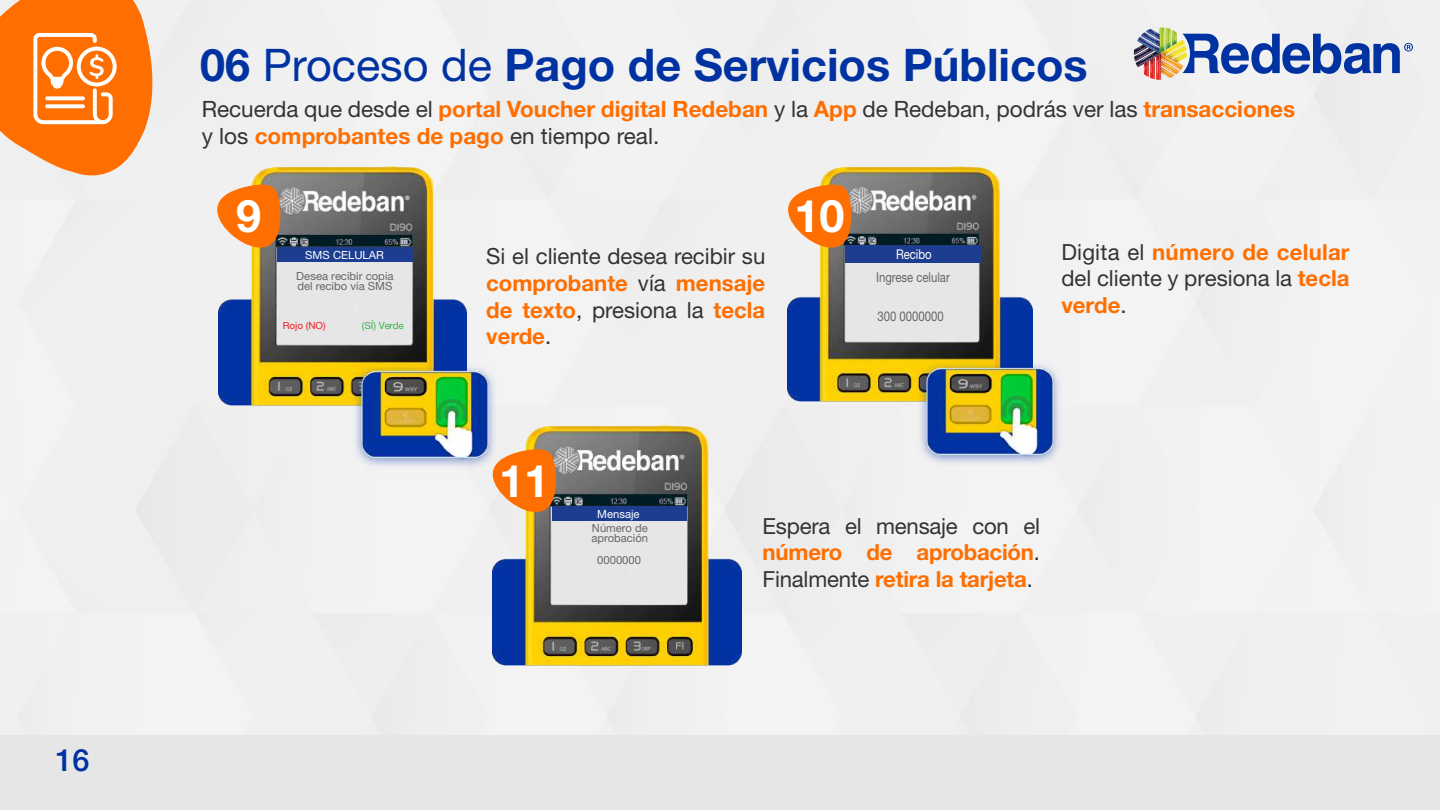
<style>
.page{position:relative;width:1440px;height:810px;background:#fff}
.page>*{position:absolute;margin:0;border:0;box-sizing:border-box;transform-origin:0 0}
.t1{font:700 45px "Helvetica Neue LT Std";color:#0033a1}
.t2{font:700 45px "Helvetica Neue LT Std";color:#fff}
.t3{font:500 30.75px "Helvetica Neue LT Std";color:#0033a1}
.t4{font:700 22.5px/27px "Helvetica Neue LT Std";color:#ff6e00}
.t5{font:22.2px/26.6px "Helvetica Neue LT Std";color:#333;text-align:justify}
.t6{font:700 22.2px/26.6px "Helvetica Neue LT Std";letter-spacing:-.01em;color:#ff6e00;text-align:justify}
.t7{font:13.42px "Helvetica Neue LT Std";color:#666;scale:.84 1}
.t8{font:13.42px "Helvetica Neue LT Std";color:#fff;scale:.84 1}
.t9{font:11.25px/10.6px "Helvetica Neue LT Std";color:#666}
.t10{font:11.25px "Helvetica Neue LT Std";color:#fff}
.t11{font:9.82px "Helvetica Neue LT Std";color:#38b54a}
.t12{font:9.82px "Helvetica Neue LT Std";color:#ed1c24}
.s1{font-weight:400}
.s2{font-weight:400;color:#333}
.s3{font-weight:700;color:#ff6e00}
</style>
<div class="page">
<div style="left:0;top:0;width:1440px;height:735px;background:#f0f0f0"></div>
<div style="left:0;top:735px;width:1440px;height:75px;background:#e6e6e6"></div>
<svg style="left:1134px;top:28px;width:279px;height:53px"></svg>
<img style="left:493px;top:425px;width:249px;height:240px">
<svg style="left:492px;top:449px;width:64px;height:64px"></svg>
<img style="left:788px;top:166px;width:245px;height:236px">
<img style="left:218px;top:166px;width:248px;height:239px">
<svg style="left:216px;top:184px;width:65px;height:65px"></svg>
<img style="left:349px;top:359px;width:153px;height:114px">
<div style="left:277px;top:247px;width:135px;height:15px;background:#1d3d90"></div>
<img style="left:914px;top:356px;width:153px;height:113px">
<div style="left:845px;top:245px;width:136px;height:18px;background:#1d3d90"></div>
<div style="left:552px;top:507px;width:135px;height:14px;background:#1d3d90"></div>
<svg style="left:0;top:0;width:168px;height:191px"></svg>
<hr style="left:51px;top:81px;width:12px;height:4px;background:#fff;border-radius:2px">
<hr style="left:51px;top:79px;width:13px;height:4px;background:#fff;border-radius:2px">
<svg style="left:787px;top:184px;width:65px;height:65px"></svg>
<h2 class="t3" style="left:56px;top:742px;width:36px">16</h2>
<h1 class="t1" style="left:200px;top:37px;width:889px">06 <span class="s1">Proceso de</span> Pago de Servicios Públicos</h1>
<p class="t4" style="left:202px;top:95px;width:1095px"><span class="s2">Recuerda que desde el</span> portal Voucher digital Redeban <span class="s2">y la</span> App <span class="s2">de Redeban, podrás ver las</span> transacciones <span class="s2">y los</span> comprobantes de pago <span class="s2">en tiempo real.</span></p>
<h1 class="t2" style="left:236px;top:188px;width:27px">9</h1>
<p class="t10" style="left:305px;top:248px;width:80px">SMS CELULAR</p>
<p class="t9" style="left:296px;top:270px;width:99px">Desea recibir copia del recibo vía SMS</p>
<p class="t12" style="left:283px;top:319px;width:44px">Rojo (NO)</p>
<p class="t11" style="left:362px;top:319px;width:44px">(SÍ) Verde</p>
<p class="t5" style="left:486px;top:243px;width:281px">Si el cliente desea recibir su <span class="s3">comprobante</span> vía <span class="s3">mensaje de texto</span>, presiona la <span class="s3">tecla verde</span>.</p>
<h1 class="t2" style="left:794px;top:188px;width:52px">10</h1>
<p class="t8" style="left:896px;top:246px;width:44px">Recibo</p>
<p class="t7" style="left:876px;top:270px;width:89px">Ingrese celular</p>
<p class="t7" style="left:878px;top:308px;width:80px">300 0000000</p>
<p class="t5" style="left:1061px;top:238px;width:290px">Digita el <span class="s3">número de celular </span>del cliente y presiona la <span class="s3">tecla verde</span>.</p>
<h1 class="t2" style="left:499px;top:453px;width:52px">11</h1>
<p class="t10" style="left:597px;top:507px;width:44px">Mensaje</p>
<p class="t9" style="left:591px;top:522px;width:58px">Número de aprobación</p>
<p class="t9" style="left:597px;top:555px;width:45px">0000000</p>
<p class="t6" style="left:763px;top:512px;width:279px"><span class="s2">Espera el mensaje con el </span>número de aprobación<span class="s2">.<br>Finalmente</span> retira la tarjeta<span class="s2">.</span></p>
</div>
